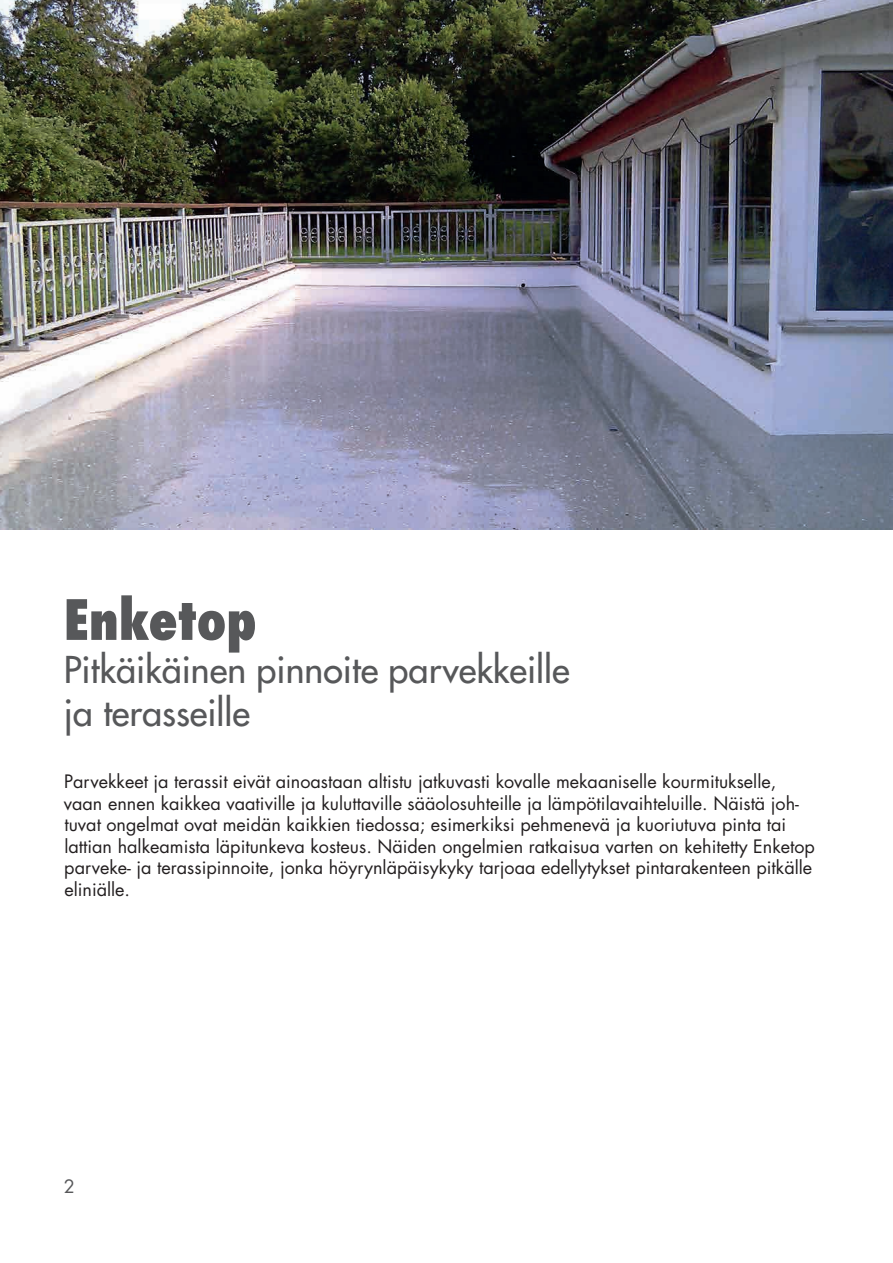
<style>
.page{position:relative;width:893px;height:1263px;background:#fff}
.page>*{position:absolute;margin:0;border:0;box-sizing:border-box;transform-origin:0 0}
.t1{font:800 condensed 54px "Futura";color:#57585a}
.t2{font:36px/43.2px "Futura";color:#57585a}
.t3{font:18px/21.6px "Futura";color:#231f20}
.t4{font:18px "Futura";color:#57585a}
</style>
<div class="page">
<img style="left:0;top:0;width:893px;height:530px">
<h1 class="t1" style="left:64px;top:583px;width:194px">Enketop</h1>
<h2 class="t2" style="left:64px;top:648px;width:508px">Pitkäikäinen pinnoite parvekkeille ja terasseille</h2>
<p class="t3" style="left:64px;top:771px;width:753px">Parvekkeet ja terassit eivät ainoastaan altistu jatkuvasti kovalle mekaaniselle kourmitukselle, vaan ennen kaikkea vaativille ja kuluttaville sääolosuhteille ja lämpötilavaihteluille. Näistä joh&shy;tuvat ongelmat ovat meidän kaikkien tiedossa; esimerkiksi pehmenevä ja kuoriutuva pinta tai lattian halkeamista läpitunkeva kosteus. Näiden ongelmien ratkaisua varten on kehitetty Enketop parveke- ja terassipinnoite, jonka höyrynläpäisykyky tarjoaa edellytykset pintarakenteen pitkälle eliniälle.</p>
<p class="t4" style="left:64px;top:1174px;width:13px">2</p>
</div>
